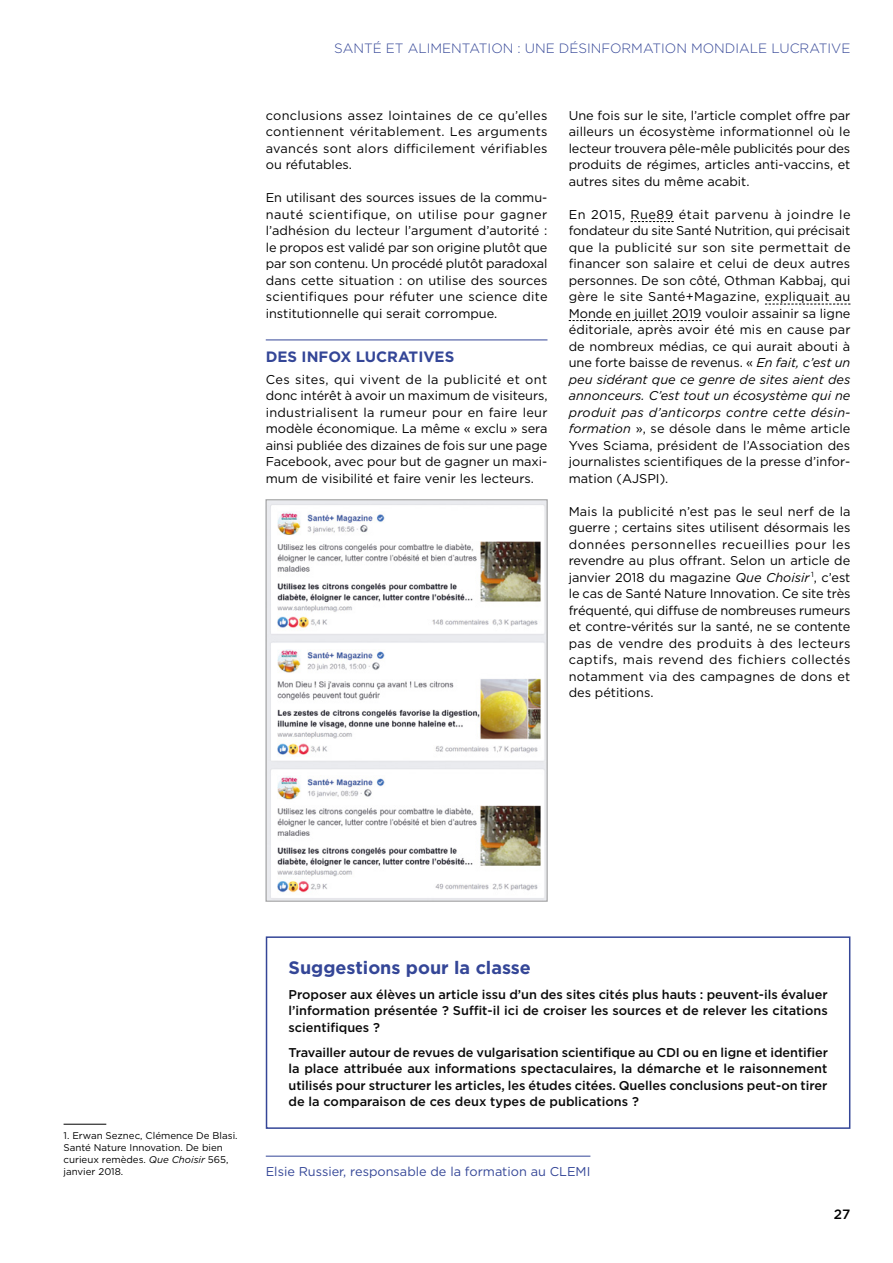
<style>
.page{position:relative;width:893px;height:1263px;background:#fff}
.page>*{position:absolute;margin:0;border:0;box-sizing:border-box;transform-origin:0 0}
.Encadre_titre{font:700 18px "Gotham";color:#344697}
.Titre2{font:700 15px "Gotham";color:#344697}
.t1{font:300 13.5px "Gotham";color:#344697}
.t2{font:500 13.5px "Gotham";color:#000}
.Texte_courant{font:12.75px/16.5px "Gotham";color:#000;text-align:justify}
.Encadre_texte{font:500 12.75px/16.5px "Gotham";color:#0a0a0a;text-align:justify}
.Signature{font:12.75px "Gotham";color:#344697}
.Notes{font:9.75px/12px "Gotham";color:#000}
.s1{font-style:italic}
</style>
<div class="page">
<hr style="left:266px;top:340px;width:281px;height:1px;background:#344697">
<svg style="left:631px;top:221px;width:43px;height:1px"></svg>
<svg style="left:765px;top:304px;width:85px;height:1px"></svg>
<svg style="left:569px;top:320px;width:132px;height:1px"></svg>
<img style="left:268px;top:501px;width:277px;height:398px">
<div style="left:266px;top:499px;width:281px;height:402px;border:1px solid #9d9d9c"></div>
<div style="left:266px;top:936px;width:584px;height:193px;border:2px solid #344697"></div>
<hr style="left:64px;top:1124px;width:42px;height:1px;background:#000">
<hr style="left:266px;top:1156px;width:324px;height:1px;background:#344697">
<p class="t1" style="left:334px;top:40px;width:19px">SANTÉ</p>
<p class="t1" style="left:386px;top:40px;width:32px">ET ALIMENTATION</p>
<p class="t1" style="left:517px;top:40px;width:18px">: UNE</p>
<p class="t1" style="left:559px;top:40px;width:10px">DÉSINFORMATION</p>
<p class="t1" style="left:691px;top:40px;width:11px">MONDIALE</p>
<p class="t1" style="left:771px;top:40px;width:10px">LUCRATIVE</p>
<p class="Texte_courant" style="left:266px;top:106px;width:283px">conclusions assez lointaines de ce qu’elles contiennent véritablement. Les arguments avancés sont alors difficilement vérifiables ou réfutables.</p>
<p class="Texte_courant" style="left:266px;top:189px;width:283px;text-align:left">En utilisant des sources issues de la commu&shy;nauté scientifique, on utilise pour gagner l’adhésion du lecteur l’argument d’autorité : le propos est validé par son origine plutôt que par son contenu. Un procédé plutôt paradoxal dans cette situation : on utilise des sources scientifiques pour réfuter une science dite institutionnelle qui serait corrompue.</p>
<p class="Titre2" style="left:266px;top:346px;width:190px">DES INFOX LUCRATIVES</p>
<p class="Texte_courant" style="left:266px;top:370px;width:283px">Ces sites, qui vivent de la publicité et ont donc intérêt à avoir un maximum de visiteurs, industrialisent la rumeur pour en faire leur modèle économique. La même « exclu » sera ainsi publiée des dizaines de fois sur une page Facebook, avec pour but de gagner un maxi&shy;mum de visibilité et faire venir les lecteurs.</p>
<p class="Texte_courant" style="left:569px;top:106px;width:283px">Une fois sur le site, l’article complet offre par ailleurs un écosystème informationnel où le lecteur trouvera pêle-mêle publicités pour des produits de régimes, articles anti-vaccins, et autres sites du même acabit.</p>
<p class="Texte_courant" style="left:569px;top:205px;width:283px">En 2015, Rue89 était parvenu à joindre le fondateur du site Santé Nutrition, qui précisait que la publicité sur son site permettait de financer son salaire et celui de deux autres personnes. De son côté, Othman Kabbaj, qui gère le site Santé+Magazine, expliquait au Monde en juillet 2019 vouloir assainir sa ligne éditoriale, après avoir été mis en cause par de nombreux médias, ce qui aurait abouti à une forte baisse de revenus. « <span class="s1">En fait, c’est un peu sidérant que ce genre de sites aient des annonceurs. C’est tout un écosystème qui ne produit pas d’anticorps contre cette désin&shy;formation</span> », se désole dans le même article Yves Sciama, président de l’Association des journalistes scientifiques de la presse d’infor&shy;mation (AJSPI).</p>
<p class="Texte_courant" style="left:569px;top:502px;width:283px">Mais la publicité n’est pas le seul nerf de la guerre ; certains sites utilisent désormais les données personnelles recueillies pour les revendre au plus offrant. Selon un article de janvier 2018 du magazine <span class="s1">Que Choisir</span> <sup>1</sup>, c’est le cas de Santé Nature Innovation. Ce site très fréquenté, qui diffuse de nombreuses rumeurs et contre-vérités sur la santé, ne se contente pas de vendre des produits à des lecteurs captifs, mais revend des fichiers collectés notamment via des campagnes de dons et des pétitions.</p>
<p class="Notes" style="left:64px;top:1130px;width:176px">1. Erwan Seznec, Clémence De Blasi.<br>Santé Nature Innovation. De bien curieux remèdes. <span class="s1">Que Choisir</span> 565, janvier 2018.</p>
<p class="Encadre_titre" style="left:289px;top:955px;width:244px">Suggestions pour la classe</p>
<p class="Encadre_texte" style="left:289px;top:986px;width:541px">Proposer aux élèves un article issu d’un des sites cités plus hauts : peuvent-ils évaluer l’information présentée ? Suffit-il ici de croiser les sources et de relever les citations scientifiques ?</p>
<p class="Encadre_texte" style="left:289px;top:1044px;width:541px">Travailler autour de revues de vulgarisation scientifique au CDI ou en ligne et identifier la place attribuée aux informations spectaculaires, la démarche et le raisonnement utilisés pour structurer les articles, les études citées. Quelles conclusions peut-on tirer de la comparaison de ces deux types de publications ?</p>
<p class="Signature" style="left:266px;top:1163px;width:326px">Elsie Russier, responsable de la formation au CLEMI</p>
<p class="t2" style="left:834px;top:1205px;width:18px">27</p>
</div>
